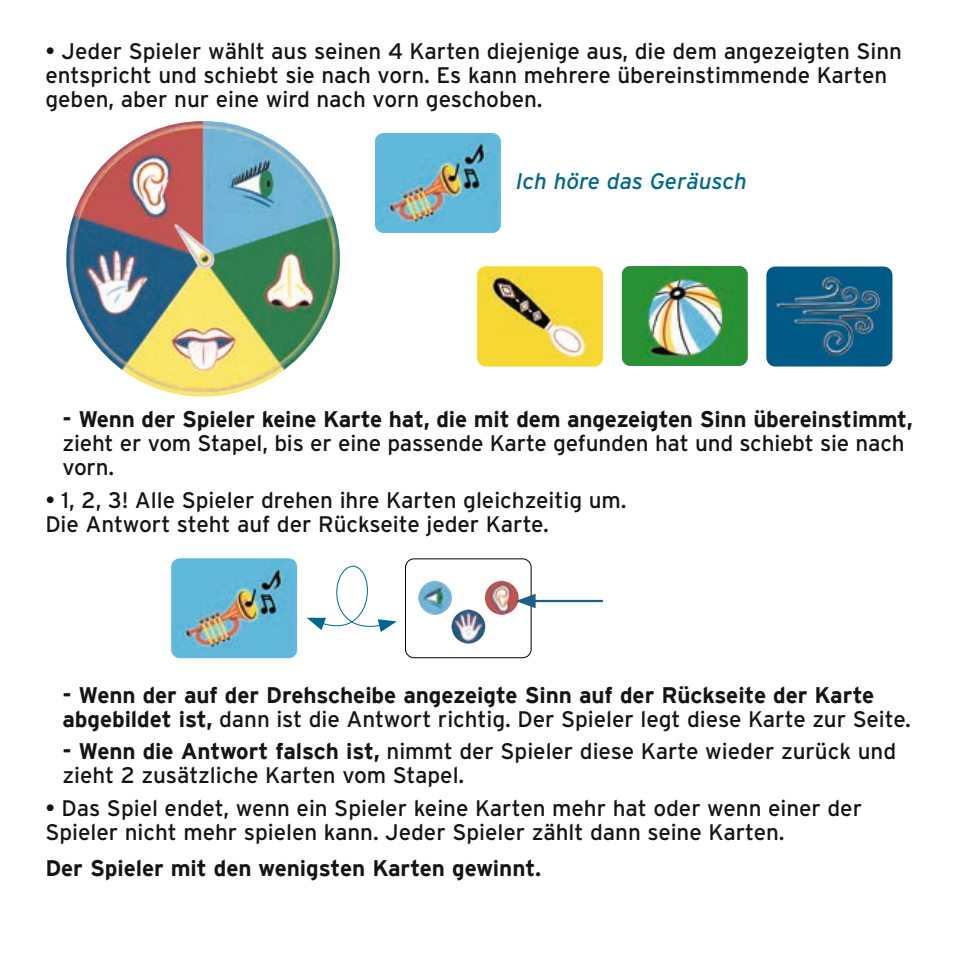
<style>
.page{position:relative;width:976px;height:978px;background:#fff}
.page>*{position:absolute;margin:0;border:0;box-sizing:border-box;transform-origin:0 0}
.t1{font:22.5px/24px "Interstate";letter-spacing:-.005em;color:#131413}
.t2{font:700 22.5px/24px "Interstate";letter-spacing:-.01em;color:#131413}
.t3{font:italic 22.5px "Interstate";color:#00678c}
.s1{font-weight:400}
.s2{font-weight:700}
</style>
<div class="page">
<img style="left:375px;top:133px;width:125px;height:100px">
<svg style="left:766px;top:267px;width:126px;height:99px;background:#156188"></svg>
<img style="left:621px;top:266px;width:126px;height:100px">
<svg style="left:477px;top:266px;width:125px;height:100px;background:#e5ca41"></svg>
<img style="left:171px;top:558px;width:126px;height:100px">
<hr style="left:530px;top:599px;width:72px;height:3px;background:#1f5e87">
<svg style="left:405px;top:558px;width:130px;height:99px"></svg>
<svg style="left:307px;top:565px;width:89px;height:67px"></svg>
<img style="left:66px;top:121px;width:274px;height:275px">
<img style="left:150px;top:206px;width:84px;height:87px">
<p class="t1" style="left:45px;top:39px;width:857px">• Jeder Spieler wählt aus seinen 4 Karten diejenige aus, die dem angezeigten Sinn entspricht und schiebt sie nach vorn. Es kann mehrere übereinstimmende Karten geben, aber nur eine wird nach vorn geschoben.</p>
<p class="t3" style="left:515px;top:168px;width:232px">Ich höre das Geräusch</p>
<p class="t2" style="left:62px;top:407px;width:851px">- Wenn der Spieler keine Karte hat, die mit dem angezeigten Sinn übereinstimmt,</p>
<p class="t1" style="left:62px;top:431px;width:843px">zieht er vom Stapel, bis er eine passende Karte gefunden hat und schiebt sie nach vorn.</p>
<p class="t1" style="left:45px;top:487px;width:582px">• 1, 2, 3! Alle Spieler drehen ihre Karten gleichzeitig um.<br>Die Antwort steht auf der Rückseite jeder Karte.</p>
<p class="t2" style="left:62px;top:682px;width:849px">- Wenn der auf der Drehscheibe angezeigte Sinn auf der Rückseite der Karte abgebildet ist, <span class="s1">dann ist die Antwort richtig. Der Spieler legt diese Karte zur Seite.</span></p>
<p class="t1" style="left:62px;top:739px;width:835px"><span class="s2">- Wenn die Antwort falsch ist,</span> nimmt der Spieler diese Karte wieder zurück und zieht 2 zusätzliche Karten vom Stapel.</p>
<p class="t1" style="left:45px;top:795px;width:818px">• Das Spiel endet, wenn ein Spieler keine Karten mehr hat oder wenn einer der<br>Spieler nicht mehr spielen kann. Jeder Spieler zählt dann seine Karten.</p>
<p class="t2" style="left:45px;top:855px;width:497px">Der Spieler mit den wenigsten Karten gewinnt.</p>
</div>
